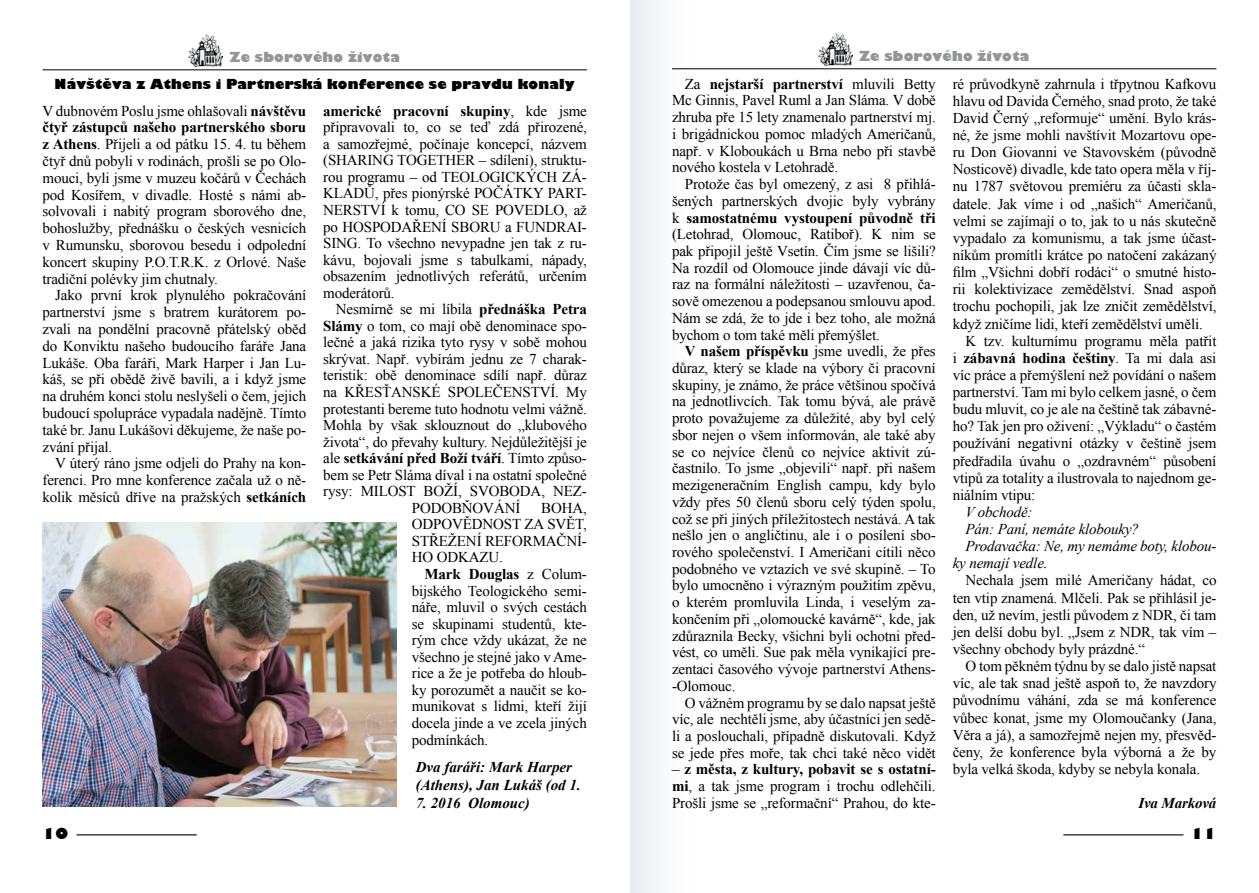
<style>
.page{position:relative;width:1259px;height:893px;background:#fff}
.page>*{position:absolute;margin:0;border:0;box-sizing:border-box;transform-origin:0 0}
.t1{font:15px/16.8px "Times New Roman";letter-spacing:-.01em;color:#000;text-align:justify}
.t2{font:italic 15px "Times New Roman";letter-spacing:-.01em;color:#000}
.t3{font:700 15px "Times New Roman";letter-spacing:-.01em;color:#000}
.t4{font:italic 700 15px/18px "Times New Roman";color:#000}
.t5{font:800 15px "Gilbert";color:#000}
.t6{font:800 13.5px "Gilbert";letter-spacing:.01em;color:#000}
.t7{font:800 13.5px "Gilbert";letter-spacing:.01em;color:#939598}
.s1{font-weight:700}
.s2{font-weight:400}
</style>
<div class="page">
<hr style="left:77px;top:834px;width:120px;height:1px;background:#000">
<hr style="left:1063px;top:834px;width:120px;height:1px;background:#000">
<div style="left:630px;top:0;width:67px;height:893px;background:linear-gradient(to right,#e9ecf0,#fff)"></div>
<img style="left:189px;top:34px;width:34px;height:33px">
<hr style="left:43px;top:69px;width:544px;height:1px;background:#000">
<img style="left:818px;top:33px;width:34px;height:33px">
<hr style="left:672px;top:68px;width:544px;height:1px;background:#000">
<img style="left:43px;top:522px;width:354px;height:285px">
<p class="t7" style="left:229px;top:49px;width:172px">Ze sborového života</p>
<p class="t6" style="left:55px;top:76px;width:522px">Návštěva z Athens i Partnerská konference se pravdu konaly</p>
<p class="t1" style="left:42px;top:102px;width:265px">V dubnovém Poslu jsme ohlašovali <span class="s1">návštěvu čtyř zástupců našeho partnerského sboru z Athens</span>. Přijeli a od pátku 15. 4. tu během čtyř dnů pobyli v rodinách, prošli se po Olo&shy;mouci, byli jsme v muzeu kočárů v Čechách pod Kosířem, v divadle. Hosté s námi ab&shy;solvovali i nabitý program sborového dne, bohoslužby, přednášku o českých vesnicích v Rumunsku, sborovou besedu i odpolední koncert skupiny P.O.T.R.K. z Orlové. Naše tradiční polévky jim chutnaly.</p>
<p class="t1" style="left:42px;top:287px;width:265px;text-indent:13px">Jako první krok plynulého pokračování partnerství jsme s bratrem kurátorem po&shy;zvali na pondělní pracovně přátelský oběd do Konviktu našeho budoucího faráře Jana Lukáše. Oba faráři, Mark Harper i Jan Lu&shy;káš, se při obědě živě bavili, a i když jsme na druhém konci stolu neslyšeli o čem, jejich budoucí spolupráce vypadala nadějně. Tímto také br. Janu Lukášovi děkujeme, že naše po&shy;zvání přijal.</p>
<p class="t1" style="left:42px;top:455px;width:265px;text-indent:13px">V úterý ráno jsme odjeli do Prahy na kon&shy;ferenci. Pro mne konference začala už o ně&shy;kolik měsíců dříve na pražských <span class="s1">setkáních</span></p>
<p class="t1" style="left:323px;top:102px;width:265px"><span class="s1">americké pracovní skupiny</span>, kde jsme připravovali to, co se teď zdá přirozené, a samozřejmé, počínaje koncepcí, názvem (SHARING TOGETHER – sdílení), struktu&shy;rou programu – od TEOLOGICKÝCH ZÁ-KLADŮ, přes pionýrské POČÁTKY PART-NERSTVÍ k tomu, CO SE POVEDLO, až po HOSPODAŘENÍ SBORU a FUNDRAI-SING. To všechno nevypadne jen tak z ru&shy;kávu, bojovali jsme s tabulkami, nápady, obsazením jednotlivých referátů, určením moderátorů.</p>
<p class="t1" style="left:336px;top:301px;width:252px">Nesmírně se mi líbila <span class="s1">přednáška Petra</span></p>
<p class="t1" style="left:323px;top:317px;width:265px"><span class="s1">Slámy</span> o tom, co mají obě denominace spo-</p>
<p class="t1" style="left:323px;top:334px;width:265px">lečné a jaká rizika tyto rysy v sobě mohou</p>
<p class="t1" style="left:323px;top:350px;width:265px">skrývat. Např. vybírám jednu ze 7 charak-</p>
<p class="t1" style="left:323px;top:367px;width:265px">teristik: obě denominace sdílí např. důraz</p>
<p class="t1" style="left:323px;top:383px;width:265px">na KŘESŤANSKÉ SPOLEČENSTVÍ. My</p>
<p class="t1" style="left:323px;top:400px;width:265px">protestanti bereme tuto hodnotu velmi vážně.</p>
<p class="t1" style="left:323px;top:416px;width:265px">Mohla by však sklouznout do „klubového</p>
<p class="t1" style="left:323px;top:433px;width:265px">života“, do převahy kultury. Nejdůležitější je</p>
<p class="t3" style="left:323px;top:448px;width:265px"><span class="s2">ale</span> setkávání před Boží tváří<span class="s2">. Tímto způso-</span></p>
<p class="t1" style="left:323px;top:466px;width:265px">bem se Petr Sláma díval i na ostatní společné</p>
<p class="t1" style="left:323px;top:483px;width:265px">rysy: MILOST BOŽÍ, SVOBODA, NEZ-</p>
<p class="t1" style="left:412px;top:499px;width:110px">PODOBŇOVÁNÍ</p>
<p class="t1" style="left:412px;top:499px;width:177px;text-indent:129px">BOHA, ODPOVĚDNOST ZA SVĚT, STŘEŽENÍ REFORMAČNÍ-HO ODKAZU.</p>
<p class="t1" style="left:412px;top:565px;width:177px;text-indent:13px"><span class="s1">Mark Douglas</span> z Colum&shy;bijského Teologického semi&shy;náře, mluvil o svých cestách se skupinami studentů, kte&shy;rým chce vždy ukázat, že ne všechno je stejné jako v Ame&shy;rice a že je potřeba do hloub&shy;ky porozumět a naučit se ko&shy;munikovat s lidmi, kteří žijí docela jinde a ve zcela jiných podmínkách.</p>
<p class="t4" style="left:416px;top:758px;width:167px">Dva faráři: Mark Harper (Athens), Jan Lukáš (od 1.</p>
<p class="t4" style="left:416px;top:794px;width:116px">7. 2016 Olomouc)</p>
<p class="t7" style="left:859px;top:48px;width:172px">Ze sborového života</p>
<p class="t1" style="left:672px;top:75px;width:265px;text-indent:13px">Za <span class="s1">nejstarší partnerství</span> mluvili Betty Mc Ginnis, Pavel Ruml a Jan Sláma. V době zhruba pře 15 lety znamenalo partnerství mj. i brigádnickou pomoc mladých Američanů, např. v Kloboukách u Brna nebo při stavbě nového kostela v Letohradě.</p>
<p class="t1" style="left:672px;top:175px;width:265px;text-indent:13px">Protože čas byl omezený, z asi 8 přihlá&shy;šených partnerských dvojic byly vybrány k <span class="s1">samostatnému vystoupení původně tři </span>(Letohrad, Olomouc, Ratiboř). K nim se pak připojil ještě Vsetín. Čím jsme se lišili?<br>Na rozdíl od Olomouce jinde dávají víc dů&shy;raz na formální náležitosti – uzavřenou, ča&shy;sově omezenou a podepsanou smlouvu apod.<br>Nám se zdá, že to jde i bez toho, ale možná bychom o tom také měli přemýšlet.</p>
<p class="t1" style="left:672px;top:343px;width:265px;text-indent:13px"><span class="s1">V našem příspěvku</span> jsme uvedli, že přes důraz, který se klade na výbory či pracovní skupiny, je známo, že práce většinou spočívá na jednotlivcích. Tak tomu bývá, ale právě proto považujeme za důležité, aby byl celý sbor nejen o všem informován, ale také aby se co nejvíce členů co nejvíce aktivit zú&shy;častnilo. To jsme „objevili“ např. při našem mezigeneračním English campu, kdy bylo vždy přes 50 členů sboru celý týden spolu, což se při jiných příležitostech nestává. A tak nešlo jen o angličtinu, ale i o posílení sbo&shy;rového společenství. I Američani cítili něco podobného ve vztazích ve své skupině. – To bylo umocněno i výrazným použitím zpěvu, o kterém promluvila Linda, i veselým za&shy;končením při „olomoucké kavárně“, kde, jak zdůraznila Becky, všichni byli ochotni před&shy;vést, co uměli. Sue pak měla vynikající pre&shy;zentaci časového vývoje partnerství Athens--Olomouc.</p>
<p class="t1" style="left:672px;top:694px;width:265px;text-indent:13px">O vážném programu by se dalo napsat ještě víc, ale nechtěli jsme, aby účastníci jen sedě&shy;li a poslouchali, případně diskutovali. Když se jede přes moře, tak chci také něco vidět</p>
<p class="t1" style="left:672px;top:761px;width:265px">– <span class="s1">z města, z kultury, pobavit se s ostatní&shy;mi</span>, a tak jsme program i trochu odlehčili.<br>Prošli jsme se „reformační“ Prahou, do kte-</p>
<p class="t1" style="left:952px;top:75px;width:265px">ré průvodkyně zahrnula i třpytnou Kafkovu</p>
<p class="t1" style="left:952px;top:92px;width:265px">hlavu od Davida Černého, snad proto, že také</p>
<p class="t1" style="left:952px;top:109px;width:265px">David Černý „reformuje“ umění. Bylo krás-</p>
<p class="t1" style="left:952px;top:126px;width:265px">né, že jsme mohli navštívit Mozartovu ope-</p>
<p class="t1" style="left:952px;top:144px;width:265px">ru Don Giovanni ve Stavovském (původně</p>
<p class="t1" style="left:952px;top:161px;width:265px">Nosticově) divadle, kde tato opera měla v říj-</p>
<p class="t1" style="left:952px;top:178px;width:265px">nu 1787 světovou premiéru za účasti skla-</p>
<p class="t1" style="left:952px;top:195px;width:265px">datele. Jak víme i od „našich“ Američanů,</p>
<p class="t1" style="left:952px;top:212px;width:265px">velmi se zajímají o to, jak to u nás skutečně</p>
<p class="t1" style="left:952px;top:229px;width:265px">vypadalo za komunismu, a tak jsme účast-</p>
<p class="t1" style="left:952px;top:246px;width:265px">níkům promítli krátce po natočení zakázaný</p>
<p class="t1" style="left:952px;top:263px;width:265px">film „Všichni dobří rodáci“ o smutné histo-</p>
<p class="t1" style="left:952px;top:281px;width:265px">rii kolektivizace zemědělství. Snad aspoň</p>
<p class="t1" style="left:952px;top:298px;width:265px">trochu pochopili, jak lze zničit zemědělství,</p>
<p class="t1" style="left:952px;top:315px;width:251px">když zničíme lidi, kteří zemědělství uměli.</p>
<p class="t1" style="left:965px;top:332px;width:252px">K tzv. kulturnímu programu měla patřit</p>
<p class="t3" style="left:952px;top:347px;width:265px"><span class="s2">i</span> zábavná hodina češtiny<span class="s2">. Ta mi dala asi</span></p>
<p class="t1" style="left:952px;top:366px;width:265px">víc práce a přemýšlení než povídání o našem</p>
<p class="t1" style="left:952px;top:383px;width:265px">partnerství. Tam mi bylo celkem jasné, o čem</p>
<p class="t1" style="left:952px;top:400px;width:265px">budu mluvit, co je ale na češtině tak zábavné-</p>
<p class="t1" style="left:952px;top:418px;width:265px">ho? Tak jen pro oživení: „Výkladu“ o častém</p>
<p class="t1" style="left:952px;top:435px;width:265px">používání negativní otázky v češtině jsem</p>
<p class="t1" style="left:952px;top:452px;width:265px">předřadila úvahu o „ozdravném“ působení</p>
<p class="t1" style="left:952px;top:469px;width:265px">vtipů za totality a ilustrovala to najednom ge-</p>
<p class="t1" style="left:952px;top:486px;width:84px">niálním vtipu:</p>
<p class="t2" style="left:965px;top:502px;width:69px">V obchodě:</p>
<p class="t2" style="left:965px;top:519px;width:175px">Pán: Paní, nemáte klobouky?</p>
<p class="t2" style="left:965px;top:536px;width:252px">Prodavačka: Ne, my nemáme boty, klobou-</p>
<p class="t2" style="left:952px;top:553px;width:96px">ky nemají vedle.</p>
<p class="t1" style="left:952px;top:572px;width:265px;text-indent:13px">Nechala jsem milé Američany hádat, co ten vtip znamená. Mlčeli. Pak se přihlásil je&shy;den, už nevím, jestli původem z NDR, či tam jen delší dobu byl. „Jsem z NDR, tak vím – všechny obchody byly prázdné.“</p>
<p class="t1" style="left:952px;top:657px;width:265px;text-indent:13px">O tom pěkném týdnu by se dalo jistě napsat víc, ale tak snad ještě aspoň to, že navzdory původnímu váhání, zda se má konference vůbec konat, jsme my Olomoučanky (Jana, Věra a já), a samozřejmě nejen my, přesvěd&shy;čeny, že konference byla výborná a že by byla velká škoda, kdyby se nebyla konala.</p>
<p class="t4" style="left:1138px;top:794px;width:80px">Iva Marková</p>
<p class="t5" style="left:43px;top:824px;width:27px">10</p>
<p class="t5" style="left:1190px;top:824px;width:27px">11</p>
</div>
